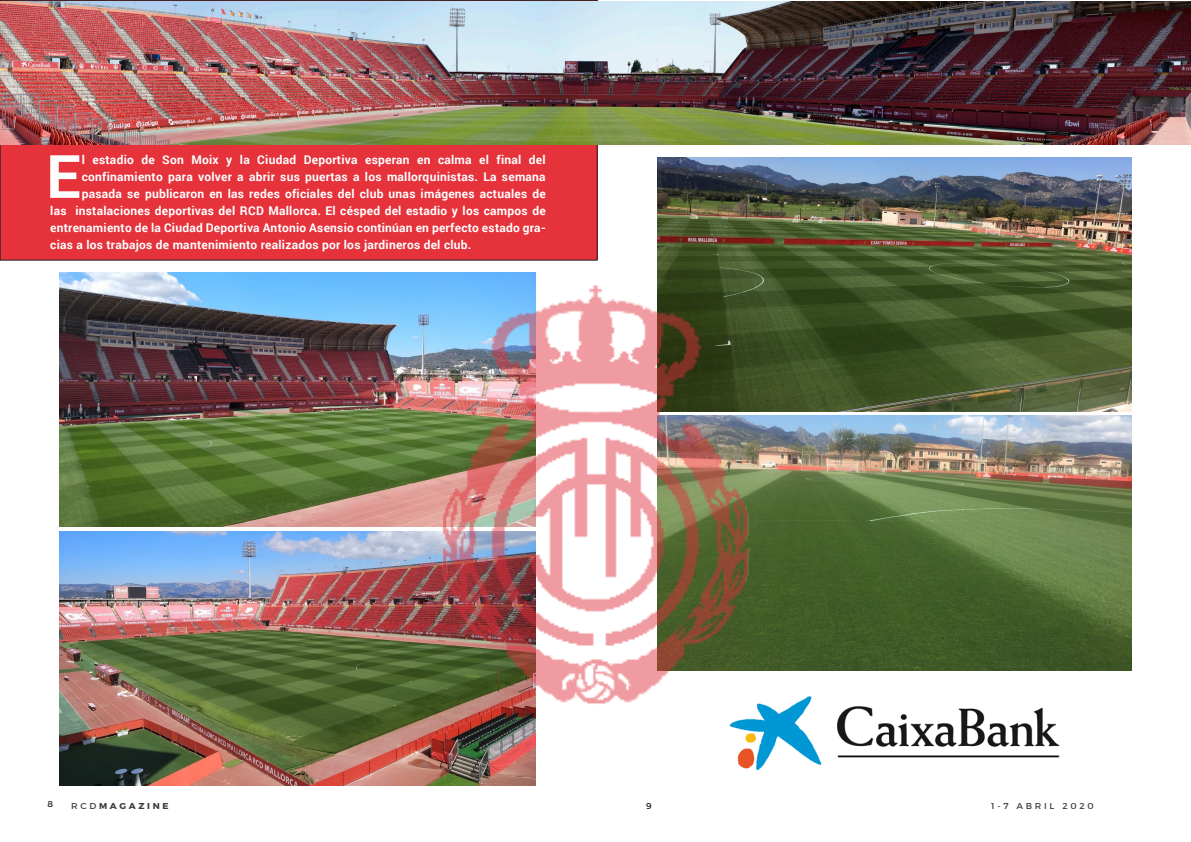
<style>
.page{position:relative;width:1191px;height:842px;background:#fff}
.page>*{position:absolute;margin:0;border:0;box-sizing:border-box;transform-origin:0 0}
.Sub_Heading_White_Co{font:700 59.8px "Roboto";color:#fff}
.Sub_Heading_White_Co-2{font:700 12px "Roboto";letter-spacing:.02em;color:#fff}
.t1{font:8.6px "Montserrat";letter-spacing:.3em;color:#3e3e3f;scale:1.05 1}
.t2{font:700 8.6px "Montserrat";letter-spacing:.3em;color:#3e3e3f;scale:1.05 1}
.t3{font:8.6px "Montserrat";color:#1b1b1b;scale:1.05 1}
.s1{font-weight:400}
</style>
<div class="page">
<div style="left:0;top:0;width:597px;height:260px;background:#e5323b"></div>
<img style="left:60px;top:273px;width:364px;height:254px">
<img style="left:60px;top:531px;width:475px;height:254px">
<img style="left:0;top:1px;width:1191px;height:143px">
<img style="left:770px;top:416px;width:361px;height:254px">
<img style="left:657px;top:157px;width:474px;height:254px">
<img style="left:729px;top:696px;width:331px;height:75px">
<img style="left:424px;top:273px;width:346px;height:448px">
<p class="Sub_Heading_White_Co" style="left:46px;top:134px;width:36px">E</p>
<p class="Sub_Heading_White_Co-2" style="left:82px;top:151px;width:465px">l estadio de Son Moix y la Ciudad Deportiva esperan en calma el final del</p>
<p class="Sub_Heading_White_Co-2" style="left:82px;top:168px;width:465px">confinamiento para volver a abrir sus puertas a los mallorquinistas. La semana</p>
<p class="Sub_Heading_White_Co-2" style="left:82px;top:185px;width:465px">pasada se publicaron en las redes oficiales del club unas imágenes actuales de</p>
<p class="Sub_Heading_White_Co-2" style="left:50px;top:202px;width:497px">las instalaciones deportivas del RCD Mallorca. El césped del estadio y los campos de</p>
<p class="Sub_Heading_White_Co-2" style="left:50px;top:219px;width:497px">entrenamiento de la Ciudad Deportiva Antonio Asensio continúan en perfecto estado gra-</p>
<p class="Sub_Heading_White_Co-2" style="left:50px;top:236px;width:423px">cias a los trabajos de mantenimiento realizados por los jardineros del club.</p>
<p class="t3" style="left:47px;top:797px;width:7px">8</p>
<p class="t2" style="left:71px;top:799px;width:94px"><span class="s1">RCD</span>MAGAZINE</p>
<p class="t3" style="left:646px;top:799px;width:7px">9</p>
<p class="t1" style="left:991px;top:799px;width:99px">1-7 ABRIL 2020</p>
</div>
